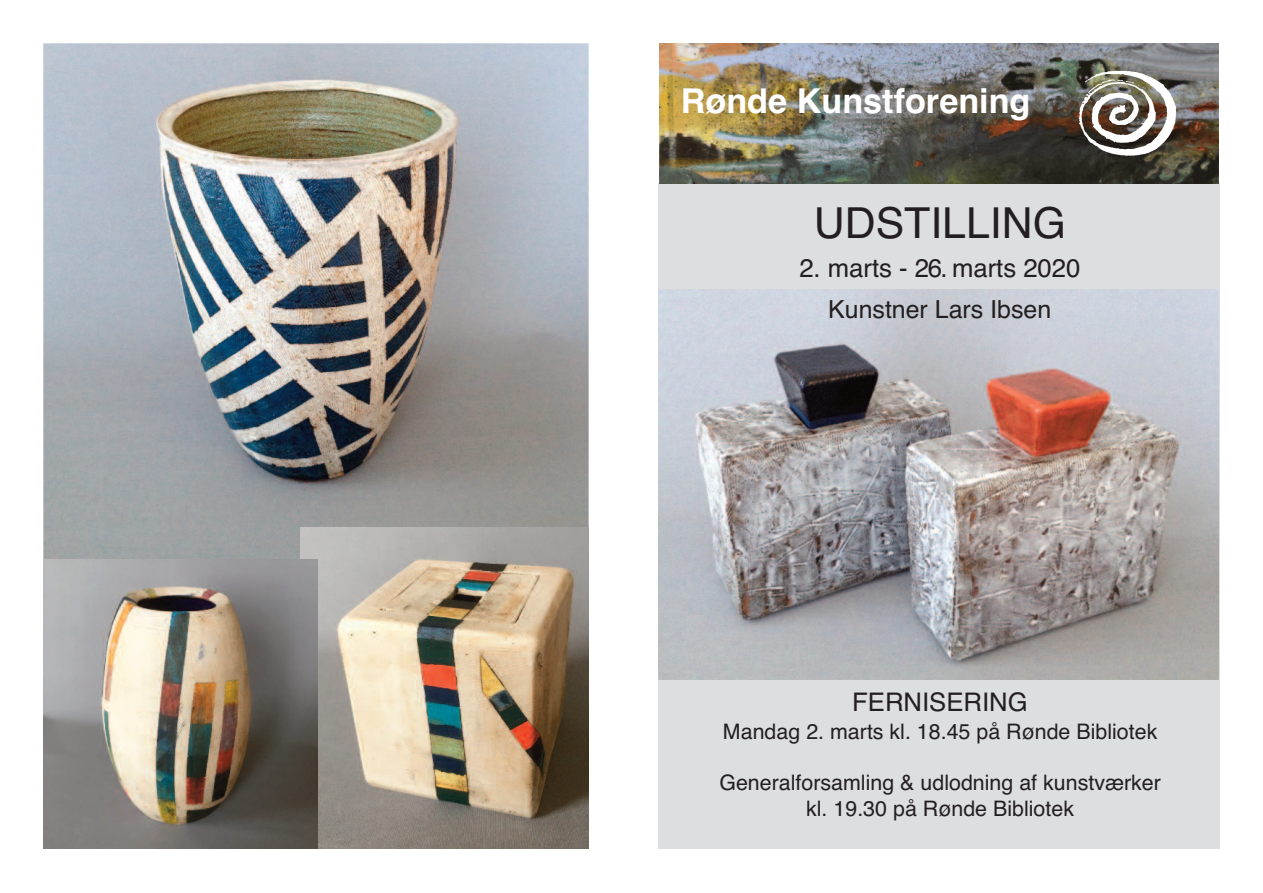
<style>
.page{position:relative;width:1263px;height:893px;background:#fff}
.page>*{position:absolute;margin:0;border:0;box-sizing:border-box;transform-origin:0 0}
.t1{font:42.75px "Helvetica";color:#231f20}
.t2{font:700 34.2px "Helvetica";color:#fff}
.t3{font:25.65px "Helvetica";color:#231f20}
.t4{font:24.9px "Helvetica";color:#231f20}
.t5{font:21.45px/25.7px "Helvetica";color:#231f20;text-align:center}
</style>
<div class="page">
<img style="left:45px;top:45px;width:542px;height:515px">
<div style="left:659px;top:184px;width:561px;height:665px;background:#dddee0"></div>
<img style="left:659px;top:44px;width:559px;height:140px">
<img style="left:1078px;top:71px;width:98px;height:85px">
<img style="left:659px;top:289px;width:559px;height:390px">
<img style="left:300px;top:528px;width:288px;height:321px">
<img style="left:44px;top:560px;width:273px;height:289px">
<h2 class="t2" style="left:681px;top:81px;width:351px">Rønde Kunstforening</h2>
<h1 class="t1" style="left:814px;top:198px;width:254px">UDSTILLING</h1>
<p class="t3" style="left:799px;top:253px;width:283px">2. marts - 26. marts 2020</p>
<p class="t4" style="left:828px;top:295px;width:224px">Kunstner Lars Ibsen</p>
<p class="t3" style="left:852px;top:687px;width:177px">FERNISERING</p>
<p class="t5" style="left:723px;top:719px;width:436px">Mandag 2. marts kl. 18.45 på Rønde Bibliotek</p>
<p class="t5" style="left:719px;top:770px;width:443px">Generalforsamling &amp; udlodning af kunstværker kl. 19.30 på Rønde Bibliotek</p>
</div>
